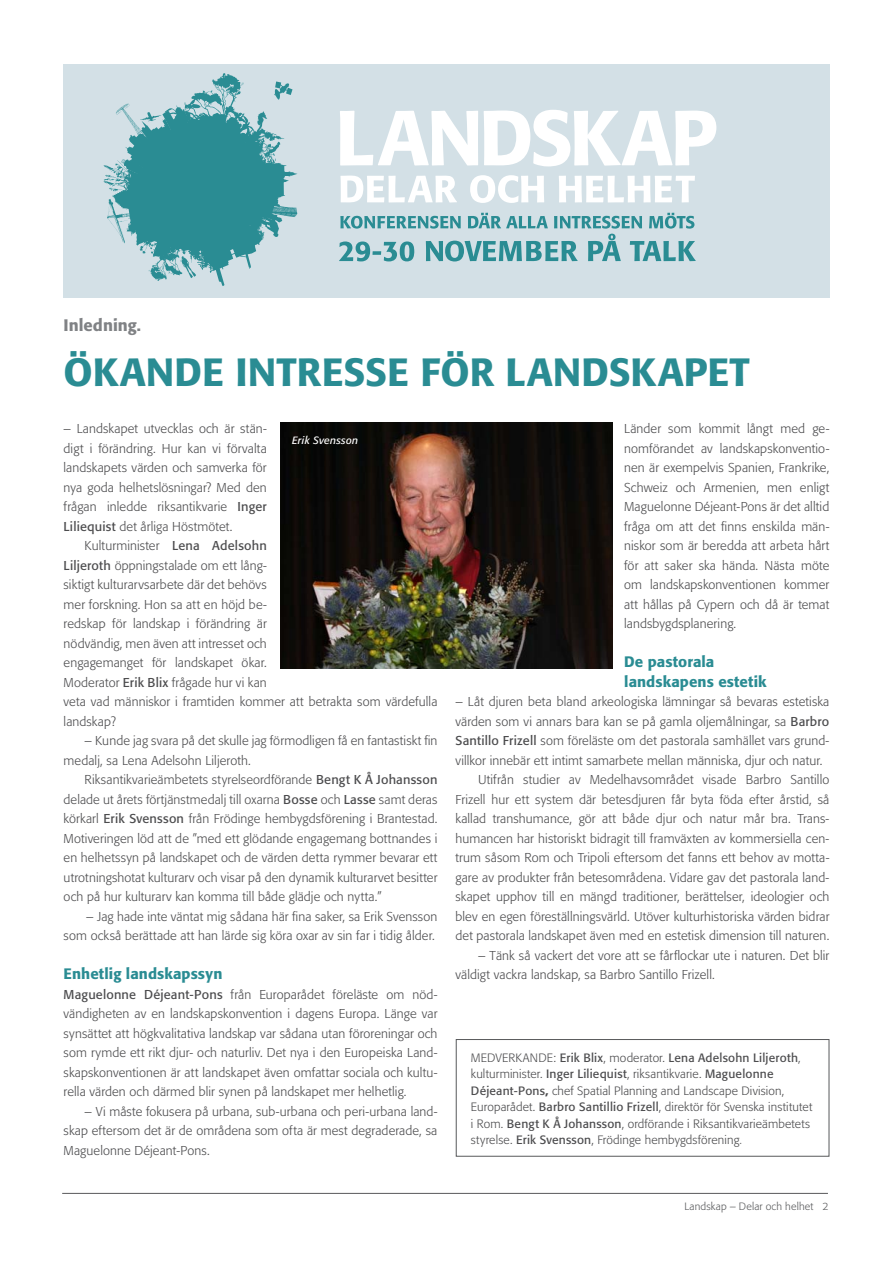
<style>
.page{position:relative;width:893px;height:1263px;background:#fff}
.page>*{position:absolute;margin:0;border:0;box-sizing:border-box;transform-origin:0 0}
.t1{font:500 39px "Formata";color:#2a8c93}
.t2{font:500 16.5px "Formata";letter-spacing:.005em;color:#808285}
.t3{font:500 15px/19.5px "Formata";letter-spacing:.005em;color:#2a8c93}
.t4{font:300 12.75px/19.5px "Formata";letter-spacing:.01em;color:#4c4c4e;text-align:justify}
.t5{font:300 12px/16.5px "Formata";letter-spacing:.01em;color:#4c4c4e}
.t6{font:300 10.5px "Formata";letter-spacing:.015em;color:#58595b}
.t7{font:italic 10.5px "Formata";letter-spacing:.02em;color:#fff}
.s1{font-weight:400}
.s2{font-weight:500}
.s3{color:#6d6e70}
</style>
<div class="page">
<div style="left:64px;top:64px;width:765px;height:233px;background:#d3e0e6"></div>
<svg style="left:103px;top:73px;width:194px;height:213px"></svg>
<svg style="left:340px;top:110px;width:376px;height:56px"></svg>
<svg style="left:340px;top:176px;width:117px;height:27px"></svg>
<svg style="left:470px;top:175px;width:74px;height:28px"></svg>
<svg style="left:559px;top:176px;width:136px;height:26px"></svg>
<svg style="left:339px;top:213px;width:356px;height:48px"></svg>
<img style="left:280px;top:422px;width:332px;height:247px">
<hr style="left:62px;top:1193px;width:766px;height:1px;background:#58595b">
<div style="left:456px;top:1039px;width:373px;height:118px;border:1px solid #58595b"></div>
<p class="t2" style="left:64px;top:318px;width:79px">Inledning.</p>
<h1 class="t1" style="left:64px;top:355px;width:687px">ÖKANDE INTRESSE FÖR LANDSKAPET</h1>
<p class="t4" style="left:64px;top:420px;width:205px">– Landskapet utvecklas och är stän&shy;digt i förändring. Hur kan vi förvalta landskapets värden och samverka för nya goda helhetslösningar? Med den frågan inledde riksantikvarie <span class="s1">Inger Liliequist</span> det årliga Höstmötet.</p>
<p class="t4" style="left:64px;top:537px;width:375px;text-align:left;text-indent:21px">Kulturminister <span class="s1">Lena Adelsohn<br>Liljeroth</span> öppningstalade om ett lång-<br>siktigt kulturarvsarbete där det behövs<br>mer forskning. Hon sa att en höjd be-<br>redskap för landskap i förändring är<br>nödvändig, men även att intresset och<br>engagemanget för landskapet ökar.<br>Moderator <span class="s1">Erik Blix</span> frågade hur vi kan<br>veta vad människor i framtiden kommer att betrakta som värdefulla landskap?</p>
<p class="t4" style="left:64px;top:732px;width:375px;text-indent:21px">– Kunde jag svara på det skulle jag förmodligen få en fantastiskt fin medalj, sa Lena Adelsohn Liljeroth.</p>
<p class="t4" style="left:64px;top:771px;width:375px;text-indent:21px">Riksantikvarieämbetets styrelseordförande <span class="s1">Bengt K Å Johansson </span>delade ut årets förtjänstmedalj till oxarna <span class="s1">Bosse</span> och <span class="s1">Lasse</span> samt deras körkarl <span class="s1">Erik Svensson</span> från Frödinge hembygdsförening i Brantestad.<br>Motiveringen löd att de ”med ett glödande engagemang bottnandes i en helhetssyn på landskapet och de värden detta rymmer bevarar ett utrotningshotat kulturarv och visar på den dynamik kulturarvet besitter och på hur kulturarv kan komma till både glädje och nytta.”</p>
<p class="t4" style="left:64px;top:908px;width:375px;text-align:right">– Jag hade inte väntat mig sådana här fina saker, sa Erik Svensson som också berättade att han lärde sig köra oxar av sin far i tidig ålder.</p>
<p class="t3" style="left:64px;top:966px;width:160px">Enhetlig landskapssyn</p>
<p class="t4" style="left:64px;top:986px;width:375px"><span class="s1">Maguelonne Déjeant-Pons</span> från Europarådet föreläste om nöd&shy;vändigheten av en landskapskonvention i dagens Europa. Länge var synsättet att högkvalitativa landskap var sådana utan föroreningar och som rymde ett rikt djur- och naturliv. Det nya i den Europeiska Land&shy;skapskonventionen är att landskapet även omfattar sociala och kultu&shy;rella värden och därmed blir synen på landskapet mer helhetlig.</p>
<p class="t4" style="left:64px;top:1103px;width:375px;text-indent:21px">– Vi måste fokusera på urbana, sub-urbana och peri-urbana land&shy;skap eftersom det är de områdena som ofta är mest degraderade, sa Maguelonne Déjeant-Pons.</p>
<p class="t7" style="left:292px;top:435px;width:68px">Erik Svensson</p>
<p class="t4" style="left:624px;top:420px;width:207px">Länder som kommit långt med ge&shy;nomförandet av landskapskonventio&shy;nen är exempelvis Spanien, Frankrike, Schweiz och Armenien, men enligt Maguelonne Déjeant-Pons är det alltid fråga om att det finns enskilda män&shy;niskor som är beredda att arbeta hårt för att saker ska hända. Nästa möte om landskapskonventionen kommer att hållas på Cypern och då är temat landsbygdsplanering.</p>
<p class="t3" style="left:624px;top:654px;width:144px">De pastorala landskapens estetik</p>
<p class="t4" style="left:455px;top:693px;width:375px">– Låt djuren beta bland arkeologiska lämningar så bevaras estetiska</p>
<p class="t4" style="left:455px;top:713px;width:375px">värden som vi annars bara kan se på gamla oljemålningar, sa <span class="s1">Barbro</span></p>
<p class="t4" style="left:455px;top:732px;width:375px"><span class="s1">Santillo Frizell</span> som föreläste om det pastorala samhället vars grund-</p>
<p class="t4" style="left:455px;top:752px;width:368px">villkor innebär ett intimt samarbete mellan människa, djur och natur.</p>
<p class="t4" style="left:478px;top:771px;width:353px">Utifrån studier av Medelhavsområdet visade Barbro Santillo</p>
<p class="t4" style="left:455px;top:791px;width:375px">Frizell hur ett system där betesdjuren får byta föda efter årstid, så</p>
<p class="t4" style="left:455px;top:810px;width:375px">kallad transhumance, gör att både djur och natur mår bra. Trans-</p>
<p class="t4" style="left:455px;top:830px;width:375px">humancen har historiskt bidragit till framväxten av kommersiella cen-</p>
<p class="t4" style="left:455px;top:849px;width:375px">trum såsom Rom och Tripoli eftersom det fanns ett behov av motta-</p>
<p class="t4" style="left:455px;top:869px;width:375px">gare av produkter från betesområdena. Vidare gav det pastorala land-</p>
<p class="t4" style="left:455px;top:888px;width:375px">skapet upphov till en mängd traditioner, berättelser, ideologier och</p>
<p class="t4" style="left:455px;top:908px;width:375px">blev en egen föreställningsvärld. Utöver kulturhistoriska värden bidrar</p>
<p class="t4" style="left:455px;top:927px;width:375px">det pastorala landskapet även med en estetisk dimension till naturen.</p>
<p class="t4" style="left:455px;top:947px;width:375px;text-indent:22px">– Tänk så vackert det vore att se fårflockar ute i naturen. Det blir väldigt vackra landskap, sa Barbro Santillo Frizell.</p>
<p class="t5" style="left:471px;top:1050px;width:343px">MEDVERKANDE: <span class="s1">Erik Blix</span>, moderator. <span class="s1">Lena Adelsohn Liljeroth</span>, kulturminister. <span class="s1">Inger Liliequist</span>, riksantikvarie. <span class="s1">Maguelonne Déjeant-Pons</span><span class="s2">,</span> chef Spatial Planning and Landscape Division, Europarådet. <span class="s1">Barbro Santillio Frizell</span>, direktör för Svenska institutet i Rom. <span class="s1">Bengt K Å Johansson</span>, ordförande i Riksantikvarieämbetets styrelse. <span class="s1">Erik Svensson</span>, Frödinge hembygdsförening<span class="s3">.</span></p>
<p class="t6" style="left:684px;top:1201px;width:146px">Landskap – Delar och helhet 2</p>
</div>
